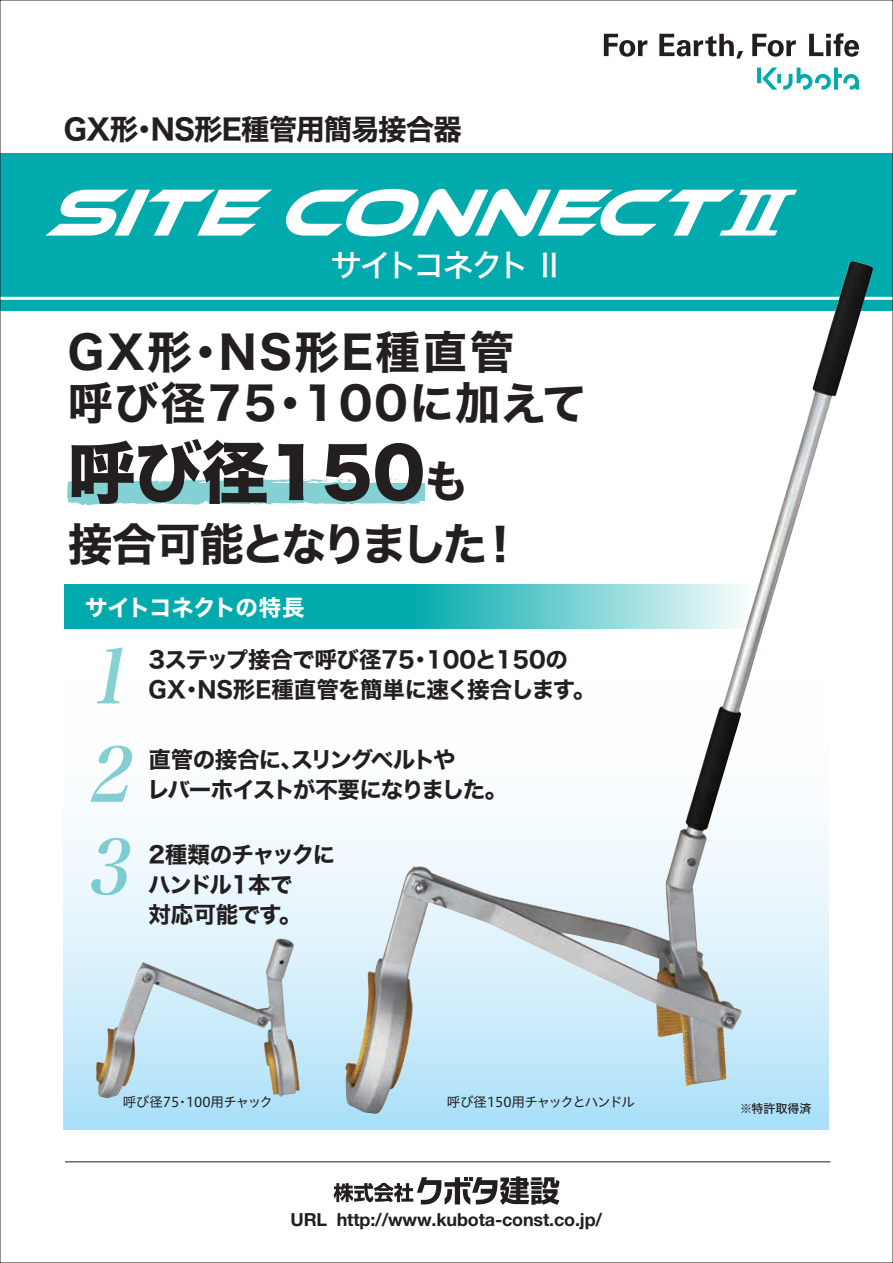
<style>
.page{position:relative;width:893px;height:1263px;background:#fff}
.page>*{position:absolute;margin:0;border:0;box-sizing:border-box;transform-origin:0 0}
.t1{font:italic 75px/95.2px "Hira Min Pro N W6";color:#85d1d4;text-align:justify;scale:.9 1}
.t2{font:67.2px "Hira Kaku Std N W8";color:#231f20}
.t3{font:44.85px/51px "Hira Kaku Std N W7";letter-spacing:.035em;color:#231f20}
.t4{font:44.85px "Hira Kaku Std N W7";letter-spacing:-.09em;color:#231f20}
.t5{font:31.5px "Hira Kaku Std N W5";letter-spacing:-.11em;color:#fff}
.t6{font:28.5px "Hira Kaku Std N W7";letter-spacing:-.03em;color:#231f20}
.t7{font:22.5px/30px "Hira Kaku Std N W7";letter-spacing:-.03em;color:#231f20}
.t8{font:22.5px/30px "Hira Kaku Std N W7";letter-spacing:-.07em;color:#231f20}
.t9{font:22.5px "Hira Kaku Std N W7";letter-spacing:-.03em;color:#fff}
.t10{font:700 18px "Helvetica Neue LT Std";letter-spacing:-.01em;color:#231f20}
.t11{font:13.5px "Hiragino UD Sans Std W4";letter-spacing:-.075em;color:#231f20}
.t12{font:13.5px "Hiragino UD Sans Std W4";letter-spacing:-.03em;color:#231f20}
.t13{font:12px "Hira Kaku Std N W5";color:#231f20}
.s1{font-family:"Hira Kaku Std N W7";font-size:44.85px}
</style>
<div class="page">
<svg style="left:64px;top:505px;width:765px;height:625px"></svg>
<div style="left:65px;top:584px;width:763px;height:45px;background:#00aaad"></div>
<svg style="left:67px;top:478px;width:278px;height:27px;background:#96d7da"></svg>
<svg style="left:752px;top:34px;width:44px;height:23px"></svg>
<svg style="left:604px;top:34px;width:43px;height:23px"></svg>
<svg style="left:659px;top:34px;width:84px;height:25px"></svg>
<svg style="left:809px;top:33px;width:50px;height:24px"></svg>
<svg style="left:757px;top:68px;width:102px;height:22px"></svg>
<div style="left:0;top:153px;width:893px;height:157px;background:#00aaad"></div>
<hr style="left:0;top:297px;width:893px;height:3px;background:#fff">
<hr style="left:65px;top:1161px;width:765px;height:1px;background:#231f20">
<svg style="left:45px;top:190px;width:227px;height:46px"></svg>
<svg style="left:286px;top:189px;width:511px;height:47px"></svg>
<svg style="left:334px;top:1176px;width:225px;height:29px"></svg>
<img style="left:345px;top:264px;width:504px;height:850px">
<img style="left:96px;top:938px;width:184px;height:135px">
<p class="t6" style="left:64px;top:107px;width:400px">GX形・NS形E種管用簡易接合器</p>
<h3 class="t5" style="left:330px;top:242px;width:236px">サイトコネクト Ⅱ</h3>
<h3 class="t3" style="left:68px;top:329px;width:520px">GX形・NS形E種直管<br>呼び径75・100に加えて</h3>
<h2 class="t2" style="left:68px;top:435px;width:402px">呼び径150<span class="s1">も</span></h2>
<h3 class="t4" style="left:68px;top:509px;width:456px">接合可能となりました！</h3>
<p class="t9" style="left:85px;top:590px;width:221px">サイトコネクトの特長</p>
<h1 class="t1" style="left:86px;top:624px;width:72px">1<br>2<br>3</h1>
<p class="t7" style="left:148px;top:646px;width:448px">3ステップ接合で呼び径75・100と150の<br>GX・NS形E種直管を簡単に速く接合します。</p>
<p class="t8" style="left:147px;top:745px;width:361px">直管の接合に、スリングベルトや<br>レバーホイストが不要になりました。</p>
<p class="t7" style="left:148px;top:840px;width:189px">2種類のチャックにハンドル1本で<br>対応可能です。</p>
<p class="t12" style="left:123px;top:1092px;width:152px">呼び径75・100用チャック</p>
<p class="t11" style="left:447px;top:1092px;width:189px">呼び径150用チャックとハンドル</p>
<p class="t10" style="left:291px;top:1208px;width:313px">URL http://www.kubota-const.co.jp/</p>
<p class="t13" style="left:740px;top:1099px;width:73px">※特許取得済</p>
</div>
